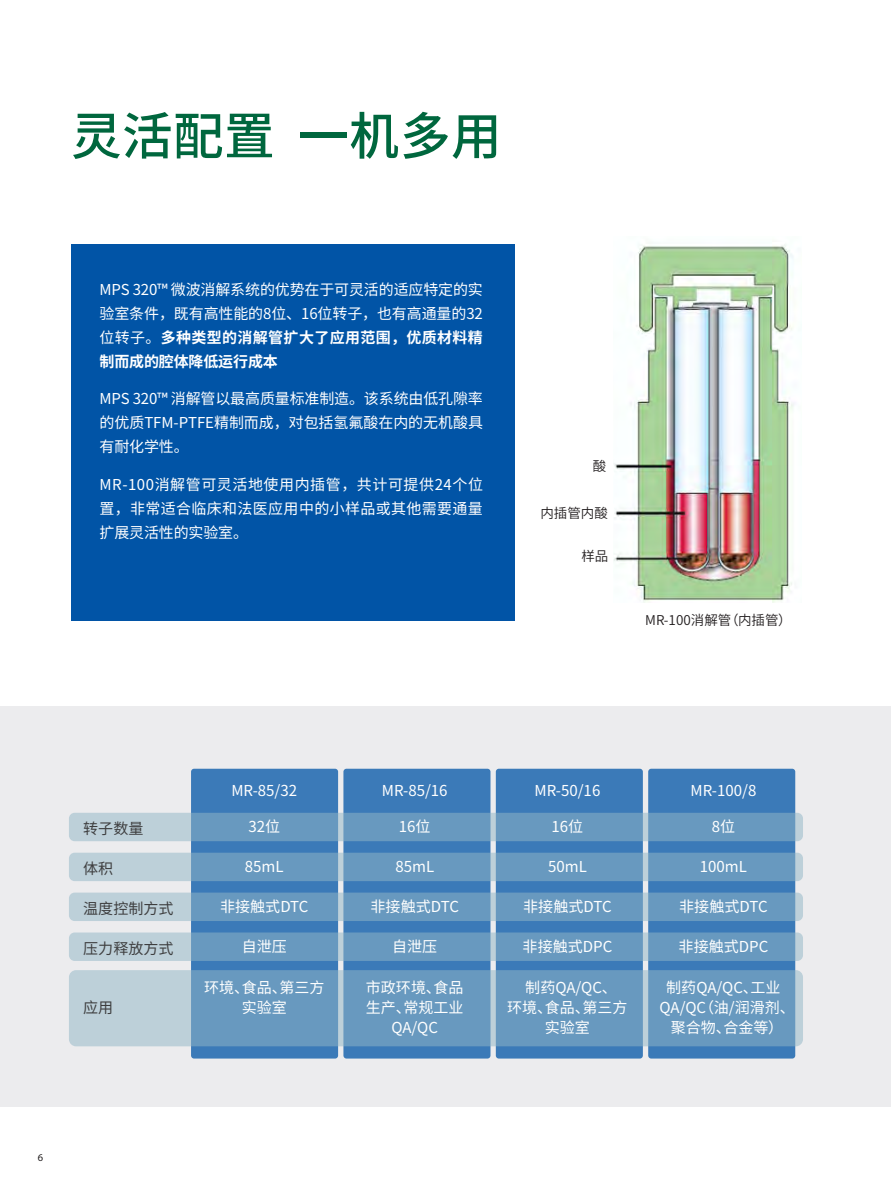
<style>
.page{position:relative;width:891px;height:1188px;background:#fff}
.page>*{position:absolute;margin:0;border:0;box-sizing:border-box;transform-origin:0 0}
.t1{font:500 51px "Source Han Sans SC";color:#00673e}
.t2{font:15px/24px "Source Han Sans SC";color:#fff;text-align:center}
.t3{font:15px "Source Han Sans SC";color:#3e3e3f}
.t4{font:13.5px "Source Han Sans CN";color:#231f20}
.t5{font:10.5px "Myriad Pro";color:#231f20}
.s1{font-weight:700}
</style>
<div class="page">
<div style="left:0;top:707px;width:891px;height:400px;background:#ececee"></div>
<div style="left:72px;top:244px;width:443px;height:376px;background:#0154a6"></div>
<img style="left:613px;top:244px;width:181px;height:359px">
<div style="left:343px;top:769px;width:147px;height:290px;background:#3b7ab8;border-radius:3px"></div>
<div style="left:496px;top:769px;width:147px;height:290px;background:#3b7ab8;border-radius:3px"></div>
<div style="left:648px;top:769px;width:147px;height:290px;background:#3b7ab8;border-radius:3px"></div>
<div style="left:191px;top:769px;width:147px;height:290px;background:#3b7ab8;border-radius:3px"></div>
<svg style="left:69px;top:933px;width:734px;height:28px;background:#78a3c4"></svg>
<svg style="left:69px;top:893px;width:734px;height:28px;background:#78a3c4"></svg>
<svg style="left:69px;top:853px;width:734px;height:28px;background:#78a3c4"></svg>
<svg style="left:69px;top:813px;width:734px;height:28px;background:#78a3c4"></svg>
<svg style="left:69px;top:970px;width:734px;height:76px;background:#78a3c4"></svg>
<p class="t1" style="left:71px;top:107px;width:432px">灵活配置 一机多用</p>
<p class="t2" style="left:100px;top:277px;width:385px;text-align:justify">MPS 320™ 微波消解系统的优势在于可灵活的适应特定的实验室条件，既有高性能的8位、16位转子，也有高通量的32位转子。<span class="s1">多种类型的消解管扩大了应用范围，优质材料精制而成的腔体降低运行成本</span></p>
<p class="t2" style="left:100px;top:387px;width:385px;text-align:justify">MPS 320™ 消解管以最高质量标准制造。该系统由低孔隙率的优质TFM-PTFE精制而成，对包括氢氟酸在内的无机酸具有耐化学性。</p>
<p class="t2" style="left:100px;top:472px;width:385px;text-align:justify">MR-100消解管可灵活地使用内插管，共计可提供24个位置，非常适合临床和法医应用中的小样品或其他需要通量扩展灵活性的实验室。</p>
<p class="t4" style="left:593px;top:458px;width:15px">酸</p>
<p class="t4" style="left:540px;top:505px;width:69px">内插管内酸</p>
<p class="t4" style="left:581px;top:549px;width:28px">样品</p>
<p class="t4" style="left:645px;top:612px;width:148px">MR-100消解管（内插管）</p>
<p class="t3" style="left:83px;top:820px;width:62px">转子数量</p>
<p class="t3" style="left:83px;top:860px;width:32px">体积</p>
<p class="t3" style="left:83px;top:900px;width:92px">温度控制方式</p>
<p class="t3" style="left:83px;top:940px;width:92px">压力释放方式</p>
<p class="t3" style="left:83px;top:999px;width:32px">应用</p>
<p class="t2" style="left:231px;top:778px;width:67px">MR-85/32</p>
<p class="t2" style="left:248px;top:815px;width:33px">32位</p>
<p class="t2" style="left:245px;top:855px;width:40px">85mL</p>
<p class="t2" style="left:220px;top:895px;width:90px">非接触式DTC</p>
<p class="t2" style="left:242px;top:935px;width:47px">自泄压</p>
<p class="t2" style="left:204px;top:977px;width:122px;line-height:20.1px">环境、食品、第三方实验室</p>
<p class="t2" style="left:382px;top:778px;width:67px">MR-85/16</p>
<p class="t2" style="left:399px;top:815px;width:33px">16位</p>
<p class="t2" style="left:395px;top:855px;width:40px">85mL</p>
<p class="t2" style="left:371px;top:895px;width:90px">非接触式DTC</p>
<p class="t2" style="left:392px;top:935px;width:47px">自泄压</p>
<p class="t2" style="left:366px;top:977px;width:99px;line-height:20.1px">市政环境、食品生产、常规工业<br>QA/QC</p>
<p class="t2" style="left:535px;top:778px;width:67px">MR-50/16</p>
<p class="t2" style="left:552px;top:815px;width:33px">16位</p>
<p class="t2" style="left:548px;top:855px;width:40px">50mL</p>
<p class="t2" style="left:523px;top:895px;width:90px">非接触式DTC</p>
<p class="t2" style="left:523px;top:935px;width:91px">非接触式DPC</p>
<p class="t2" style="left:507px;top:977px;width:122px;line-height:20.1px">制药QA/QC、<br>环境、食品、第三方实验室</p>
<p class="t2" style="left:691px;top:778px;width:67px">MR-100/8</p>
<p class="t2" style="left:712px;top:815px;width:25px">8位</p>
<p class="t2" style="left:700px;top:855px;width:49px">100mL</p>
<p class="t2" style="left:679px;top:895px;width:90px">非接触式DTC</p>
<p class="t2" style="left:679px;top:935px;width:91px">非接触式DPC</p>
<p class="t2" style="left:660px;top:977px;width:137px;line-height:20.1px">制药QA/QC、工业<br>QA/QC（油/润滑剂、聚合物、合金等）</p>
<p class="t5" style="left:38px;top:1151px;width:7px">6</p>
</div>
